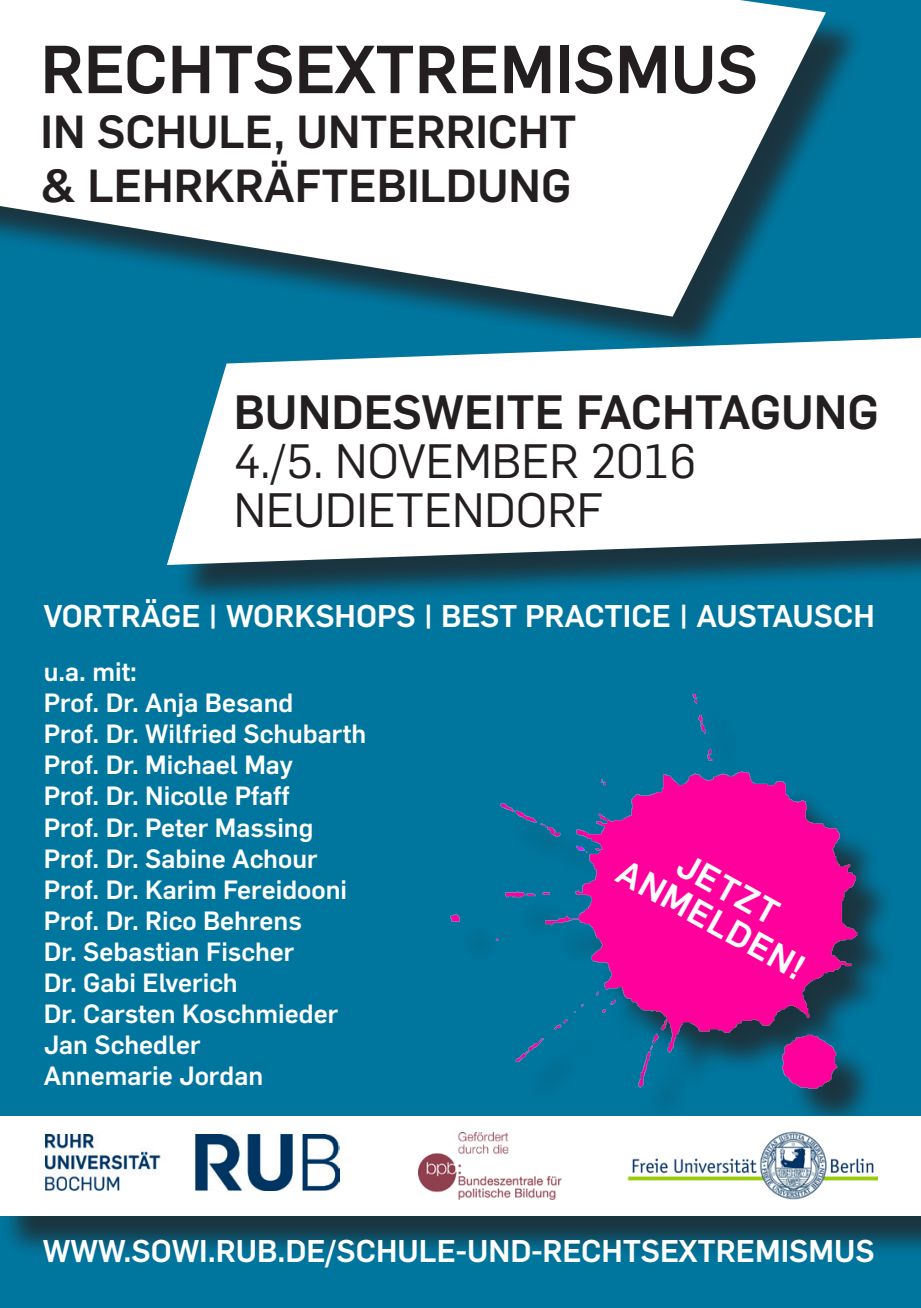
<style>
.page{position:relative;width:921px;height:1308px;background:#00769e}
.page>*{position:absolute;margin:0;border:0;box-sizing:border-box;transform-origin:0 0}
.t1{font:700 66.5px "Rub Flama";color:#231f20}
.t2{font:47.25px "Rub Flama";color:#231f20}
.t3{font:700 47.25px "Rub Flama";color:#231f20}
.t4{font:700 45.5px/54.6px "Rub Flama";color:#231f20}
.Headline_gross{font:700 35px "Rub Flama";color:#fff}
.t5{font:700 30.8px "Rub Flama";color:#fff}
.t6{font:700 25.9px/31.2px "Rub Flama";color:#fff}
</style>
<div class="page">
<div style="left:0;top:0;width:864px;height:358px;background:#231f20;opacity:.75"></div>
<svg style="left:0;top:0;width:828px;height:317px"></svg>
<div style="left:455px;top:699px;width:442px;height:429px;background:#231f20;opacity:.75"></div>
<img style="left:399px;top:666px;width:467px;height:450px">
<div style="left:172px;top:339px;width:749px;height:268px;background:#231f20;opacity:.75"></div>
<svg style="left:165px;top:328px;width:756px;height:244px"></svg>
<div style="left:234px;top:384px;width:687px;height:151px;background:#fff"></div>
<div style="left:0;top:1121px;width:921px;height:137px;background:#231f20;opacity:.75"></div>
<div style="left:0;top:1116px;width:921px;height:99px;background:#fff"></div>
<img style="left:45px;top:1135px;width:294px;height:56px">
<img style="left:627px;top:1131px;width:251px;height:69px">
<img style="left:418px;top:1132px;width:145px;height:68px">
<p class="t1" style="left:41px;top:22px;width:719px">RECHTSEXTREMISMUS</p>
<p class="t4" style="left:41px;top:101px;width:538px">IN SCHULE, UNTERRICHT &amp; LEHRKRÄFTEBILDUNG</p>
<p class="t3" style="left:234px;top:378px;width:647px">BUNDESWEITE FACHTAGUNG</p>
<p class="t2" style="left:234px;top:429px;width:464px">4./5. NOVEMBER 2016</p>
<p class="t2" style="left:234px;top:478px;width:371px">NEUDIETENDORF</p>
<p class="t5" style="left:44px;top:594px;width:832px">VORTRÄGE | WORKSHOPS | BEST PRACTICE | AUSTAUSCH</p>
<p class="t6" style="left:44px;top:654px;width:251px">u.a. mit:<br>Prof. Dr. Anja Besand</p>
<p class="t6" style="left:44px;top:716px;width:324px">Prof. Dr. Wilfried Schubarth</p>
<p class="t6" style="left:44px;top:748px;width:251px">Prof. Dr. Michael May</p>
<p class="t6" style="left:44px;top:779px;width:247px">Prof. Dr. Nicolle Pfaff</p>
<p class="t6" style="left:44px;top:810px;width:271px">Prof. Dr. Peter Massing</p>
<p class="t6" style="left:44px;top:841px;width:275px">Prof. Dr. Sabine Achour</p>
<p class="t6" style="left:44px;top:872px;width:305px">Prof. Dr. Karim Fereidooni</p>
<p class="t6" style="left:44px;top:903px;width:260px">Prof. Dr. Rico Behrens</p>
<p class="t6" style="left:44px;top:934px;width:252px">Dr. Sebastian Fischer</p>
<p class="t6" style="left:44px;top:965px;width:196px">Dr. Gabi Elverich</p>
<p class="t6" style="left:44px;top:996px;width:296px">Dr. Carsten Koschmieder</p>
<p class="t6" style="left:44px;top:1027px;width:158px">Jan Schedler</p>
<p class="t6" style="left:44px;top:1058px;width:221px">Annemarie Jordan</p>
<p class="Headline_gross" style="left:692px;top:839px;width:113px;rotate:29deg">JETZT</p>
<p class="Headline_gross" style="left:632px;top:847px;width:210px;rotate:29deg">ANMELDEN!</p>
<p class="t5" style="left:43px;top:1229px;width:833px">WWW.SOWI.RUB.DE/SCHULE-UND-RECHTSEXTREMISMUS</p>
</div>
